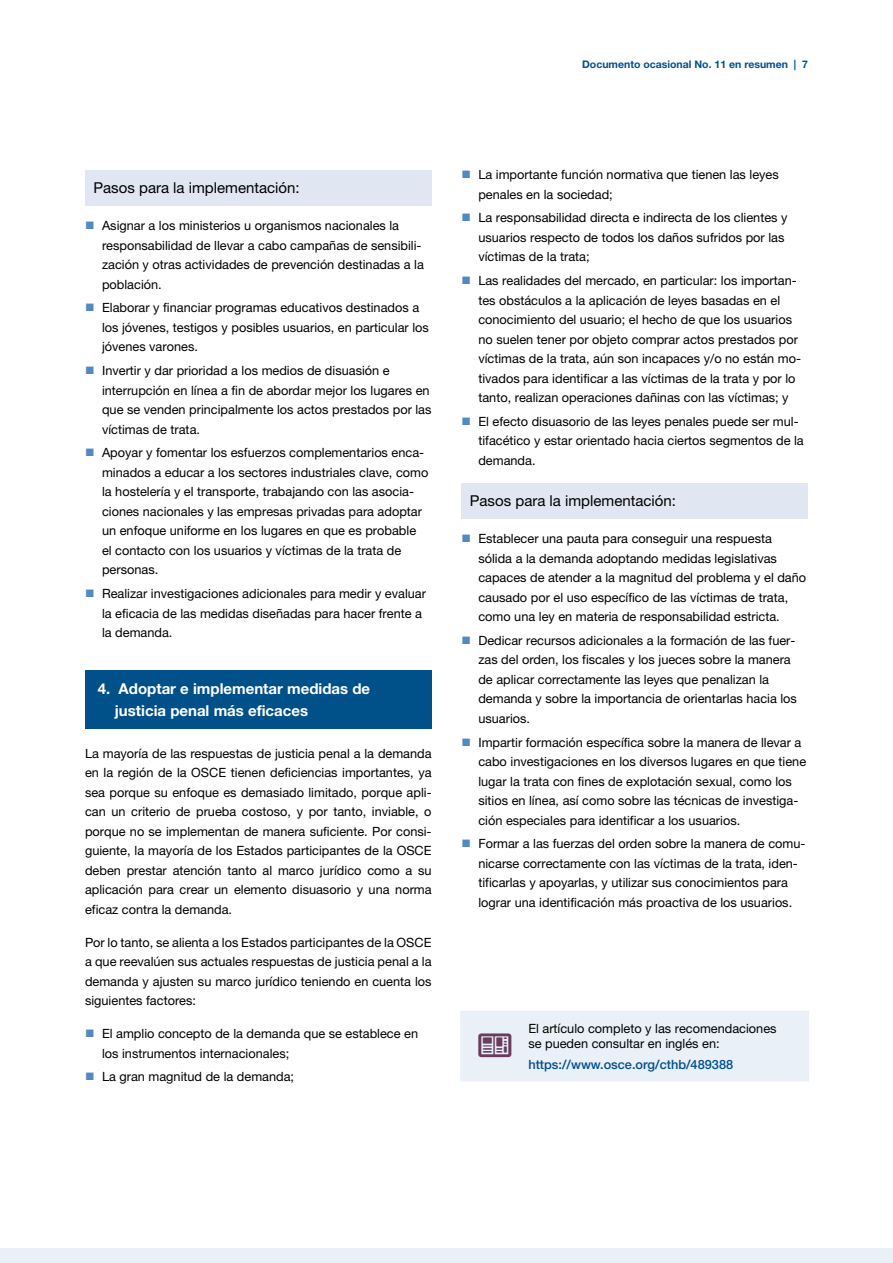
<style>
.page{position:relative;width:893px;height:1263px;background:#fff}
.page>*{position:absolute;margin:0;border:0;box-sizing:border-box;transform-origin:0 0}
.t1{font:700 15px/22.5px "Helvetica Neue LT Pro";color:#fff}
.t2{font:15px "Helvetica Neue LT Pro";color:#000}
.t3{font:12.75px/19.5px "Helvetica Neue LT Pro";color:#000}
.t4{font:500 12.75px "Helvetica Neue LT Pro";color:#004e8d}
.t5{font:700 10.5px "Helvetica Neue LT Pro";color:#005189}
</style>
<div class="page">
<div style="left:0;top:1248px;width:893px;height:15px;background:#eaf0f8"></div>
<div style="left:85px;top:170px;width:347px;height:36px;background:#e1e6f3"></div>
<div style="left:85px;top:670px;width:347px;height:59px;background:#005189"></div>
<div style="left:461px;top:483px;width:347px;height:35px;background:#e1e6f3"></div>
<div style="left:460px;top:1011px;width:349px;height:70px;background:#eaf0f8"></div>
<p class="t5" style="left:582px;top:57px;width:227px">Documento ocasional No. 11 en resumen | 7</p>
<p class="t2" style="left:94px;top:179px;width:208px">Pasos para la implementación:</p>
<p class="t3" style="left:102px;top:216px;width:323px">Asignar a los ministerios u organismos nacionales la responsabilidad de llevar a cabo campañas de sensibili&shy;zación y otras actividades de prevención destinadas a la población.</p>
<p class="t3" style="left:102px;top:298px;width:328px">Elaborar y financiar programas educativos destinados a los jóvenes, testigos y posibles usuarios, en particular los jóvenes varones.</p>
<p class="t3" style="left:102px;top:361px;width:331px">Invertir y dar prioridad a los medios de disuasión e interrupción en línea a fin de abordar mejor los lugares en que se venden principalmente los actos prestados por las víctimas de trata.</p>
<p class="t3" style="left:102px;top:443px;width:328px">Apoyar y fomentar los esfuerzos complementarios enca&shy;minados a educar a los sectores industriales clave, como la hostelería y el transporte, trabajando con las asocia&shy;ciones nacionales y las empresas privadas para adoptar un enfoque uniforme en los lugares en que es probable el contacto con los usuarios y víctimas de la trata de personas.</p>
<p class="t3" style="left:102px;top:584px;width:325px">Realizar investigaciones adicionales para medir y evaluar la eficacia de las medidas diseñadas para hacer frente a la demanda.</p>
<p class="t1" style="left:115px;top:677px;width:257px;text-indent:-17px">4. Adoptar e implementar medidas de justicia penal más eficaces</p>
<p class="t3" style="left:85px;top:743px;width:348px;text-align:justify">La mayoría de las respuestas de justicia penal a la demanda en la región de la OSCE tienen deficiencias importantes, ya sea porque su enfoque es demasiado limitado, porque apli&shy;can un criterio de prueba costoso, y por tanto, inviable, o porque no se implementan de manera suficiente. Por consi&shy;guiente, la mayoría de los Estados participantes de la OSCE deben prestar atención tanto al marco jurídico como a su aplicación para crear un elemento disuasorio y una norma eficaz contra la demanda.</p>
<p class="t3" style="left:85px;top:932px;width:348px;text-align:justify">Por lo tanto, se alienta a los Estados participantes de la OSCE a que reevalúen sus actuales respuestas de justicia penal a la demanda y ajusten su marco jurídico teniendo en cuenta los siguientes factores:</p>
<p class="t3" style="left:102px;top:1024px;width:318px">El amplio concepto de la demanda que se establece en los instrumentos internacionales;</p>
<p class="t3" style="left:102px;top:1067px;width:194px">La gran magnitud de la demanda;</p>
<p class="t3" style="left:478px;top:165px;width:302px">La importante función normativa que tienen las leyes penales en la sociedad;</p>
<p class="t3" style="left:478px;top:208px;width:311px">La responsabilidad directa e indirecta de los clientes y usuarios respecto de todos los daños sufridos por las víctimas de la trata;</p>
<p class="t3" style="left:478px;top:271px;width:324px">Las realidades del mercado, en particular: los importan&shy;tes obstáculos a la aplicación de leyes basadas en el conocimiento del usuario; el hecho de que los usuarios no suelen tener por objeto comprar actos prestados por víctimas de la trata, aún son incapaces y/o no están mo&shy;tivados para identificar a las víctimas de la trata y por lo tanto, realizan operaciones dañinas con las víctimas; y</p>
<p class="t3" style="left:478px;top:411px;width:327px">El efecto disuasorio de las leyes penales puede ser mul&shy;tifacético y estar orientado hacia ciertos segmentos de la demanda.</p>
<p class="t2" style="left:470px;top:491px;width:208px">Pasos para la implementación:</p>
<p class="t3" style="left:478px;top:528px;width:329px">Establecer una pauta para conseguir una respuesta sólida a la demanda adoptando medidas legislativas capaces de atender a la magnitud del problema y el daño causado por el uso específico de las víctimas de trata, como una ley en materia de responsabilidad estricta.</p>
<p class="t3" style="left:478px;top:630px;width:320px">Dedicar recursos adicionales a la formación de las fuer&shy;zas del orden, los fiscales y los jueces sobre la manera de aplicar correctamente las leyes que penalizan la demanda y sobre la importancia de orientarlas hacia los usuarios.</p>
<p class="t3" style="left:478px;top:732px;width:329px">Impartir formación específica sobre la manera de llevar a cabo investigaciones en los diversos lugares en que tiene lugar la trata con fines de explotación sexual, como los sitios en línea, así como sobre las técnicas de investiga&shy;ción especiales para identificar a los usuarios.</p>
<p class="t3" style="left:478px;top:834px;width:329px">Formar a las fuerzas del orden sobre la manera de comu&shy;nicarse correctamente con las víctimas de la trata, iden&shy;tificarlas y apoyarlas, y utilizar sus conocimientos para lograr una identificación más proactiva de los usuarios.</p>
<p class="t3" style="left:528px;top:1020px;width:250px;line-height:15px">El artículo completo y las recomendaciones se pueden consultar en inglés en:</p>
<p class="t4" style="left:528px;top:1056px;width:206px">https://www.osce.org/cthb/489388</p>
</div>
